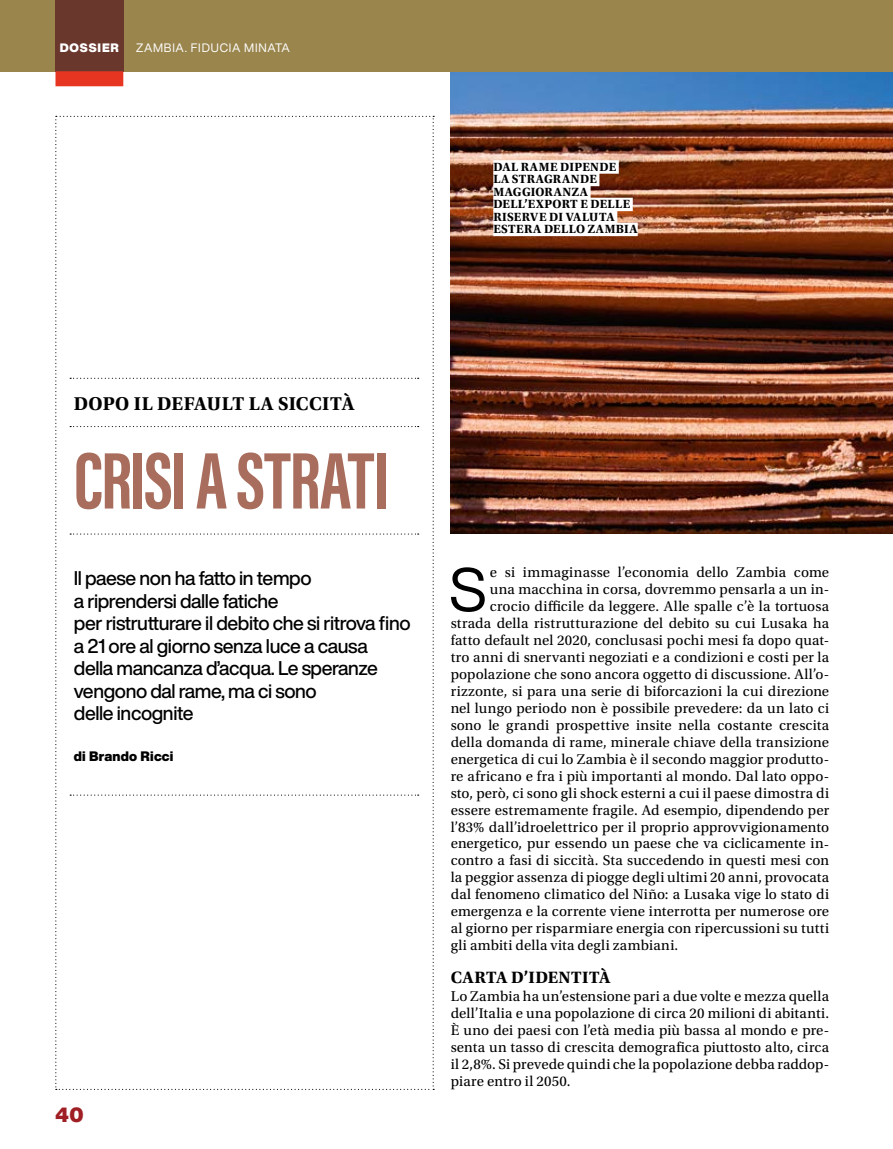
<style>
.page{position:relative;width:893px;height:1149px;background:#fff}
.page>*{position:absolute;margin:0;border:0;box-sizing:border-box;transform-origin:0 0}
.t1{font:700 82.5px "Acumin Pro Extra Cond";letter-spacing:-.02em;color:#a86d5d}
.t2{font:60px "Helvetica Now Display";color:#000}
.t3{font:900 20.25px "Helvetica Now Display";color:#9f1f25}
.t4{font:500 19.5px/22.5px "Helvetica Now Display";letter-spacing:-.02em;color:#000}
.t5{font:700 19.5px "Utopia Std";letter-spacing:.015em;color:#000}
.t6{font:700 17.25px "Utopia Std";letter-spacing:.02em;color:#000}
.t7{font:300 16.5px "A Beckett";letter-spacing:.07em;color:#fff}
.t8{font:14.85px/17px "Utopia Std";letter-spacing:.01em;color:#000;text-align:justify}
.t9{font:900 13.5px "Helvetica Now Display";letter-spacing:.02em;color:#000}
.t10{font:700 12.45px/12.5px "Utopia Std";letter-spacing:.03em;color:#000}
.t11{font:12px "Helvetica Now Display";letter-spacing:.07em;color:#fff}
.t12{font:900 12px "Helvetica Now Display";letter-spacing:.07em;color:#fff}
.s1{font-size:15px}
</style>
<div class="page">
<img style="left:451px;top:71px;width:442px;height:462px">
<div style="left:493px;top:160px;width:126px;height:14px;background:#fff"></div>
<div style="left:493px;top:173px;width:106px;height:13px;background:#fff"></div>
<div style="left:493px;top:185px;width:98px;height:13px;background:#fff"></div>
<div style="left:493px;top:198px;width:140px;height:13px;background:#fff"></div>
<div style="left:493px;top:210px;width:124px;height:13px;background:#fff"></div>
<div style="left:493px;top:222px;width:145px;height:14px;background:#fff"></div>
<svg style="left:55px;top:116px;width:379px;height:973px"></svg>
<div style="left:0;top:0;width:893px;height:71px;background:#9a854d"></div>
<div style="left:55px;top:0;width:68px;height:71px;background:#6a372d"></div>
<div style="left:55px;top:71px;width:68px;height:15px;background:#e63622"></div>
<p class="t12" style="left:60px;top:39px;width:60px">DOSSIER</p>
<p class="t11" style="left:136px;top:40px;width:155px">ZAMBIA. FIDUCIA MINATA</p>
<p class="t7" style="left:136px;top:40px;width:155px">MURAGLIA VERDE PANAFRICANA</p>
<p class="t10" style="left:493px;top:160px;width:146px">DAL RAME DIPENDE<br>LA STRAGRANDE<br>MAGGIORANZA<br>DELL’EXPORT E DELLE<br>RISERVE DI VALUTA<br>ESTERA DELLO ZAMBIA</p>
<h3 class="t5" style="left:74px;top:392px;width:282px">DOPO IL DEFAULT LA SICCITÀ</h3>
<h1 class="t1" style="left:74px;top:430px;width:317px">CRISI A STRATI</h1>
<h3 class="t4" style="left:74px;top:566px;width:338px">Il paese non ha fatto in tempo<br>a riprendersi dalle fatiche<br>per ristrutturare il debito che si ritrova fino a 21 ore al giorno senza luce a causa della mancanza d’acqua. Le speranze vengono dal rame, ma ci sono<br>delle incognite</h3>
<p class="t9" style="left:74px;top:746px;width:101px">di Brando Ricci</p>
<h3 class="t3" style="left:55px;top:1100px;width:30px">40</h3>
<h2 class="t2" style="left:449px;top:548px;width:39px">S</h2>
<p class="t8" style="left:490px;top:564px;width:341px">e si immaginasse l’economia dello Zambia come</p>
<p class="t8" style="left:490px;top:581px;width:341px">una macchina in corsa, dovremmo pensarla a un in-</p>
<p class="t8" style="left:490px;top:597px;width:341px">crocio difficile da leggere. Alle spalle c’è la tortuosa</p>
<p class="t8" style="left:451px;top:614px;width:380px">strada della ristrutturazione del debito su cui Lusaka ha</p>
<p class="t8" style="left:451px;top:631px;width:380px">fatto default nel 2020, conclusasi pochi mesi fa dopo quat-</p>
<p class="t8" style="left:451px;top:648px;width:380px">tro anni di snervanti negoziati e a condizioni e costi per la</p>
<p class="t8" style="left:451px;top:665px;width:380px">popolazione che sono ancora oggetto di discussione. All’o-</p>
<p class="t8" style="left:451px;top:682px;width:380px">rizzonte, si para una serie di biforcazioni la cui direzione</p>
<p class="t8" style="left:451px;top:699px;width:380px">nel lungo periodo non è possibile prevedere: da un lato ci</p>
<p class="t8" style="left:451px;top:716px;width:380px">sono le grandi prospettive insite nella costante crescita</p>
<p class="t8" style="left:451px;top:733px;width:380px">della domanda di rame, minerale chiave della transizione</p>
<p class="t8" style="left:451px;top:750px;width:380px">energetica di cui lo Zambia è il secondo maggior produtto-</p>
<p class="t8" style="left:451px;top:767px;width:380px">re africano e fra i più importanti al mondo. Dal lato oppo-</p>
<p class="t8" style="left:451px;top:784px;width:380px">sto, però, ci sono gli shock esterni a cui il paese dimostra di</p>
<p class="t8" style="left:451px;top:801px;width:380px">essere estremamente fragile. Ad esempio, dipendendo per</p>
<p class="t8" style="left:451px;top:818px;width:380px">l’83% dall’idroelettrico per il proprio approvvigionamento</p>
<p class="t8" style="left:451px;top:835px;width:380px">energetico, pur essendo un paese che va ciclicamente in-</p>
<p class="t8" style="left:451px;top:852px;width:380px">contro a fasi di siccità. Sta succedendo in questi mesi con</p>
<p class="t8" style="left:451px;top:869px;width:380px">la peggior assenza di piogge degli ultimi 20 anni, provocata</p>
<p class="t8" style="left:451px;top:886px;width:380px">dal fenomeno climatico del Niño: a Lusaka vige lo stato di</p>
<p class="t8" style="left:451px;top:903px;width:380px">emergenza e la corrente viene interrotta per numerose ore</p>
<p class="t8" style="left:451px;top:919px;width:380px">al giorno per risparmiare energia con ripercussioni su tutti</p>
<p class="t8" style="left:451px;top:936px;width:229px">gli ambiti della vita degli zambiani.</p>
<p class="t6" style="left:451px;top:966px;width:161px">CARTA D’IDENTITÀ</p>
<p class="t8" style="left:451px;top:987px;width:380px"><span class="s1">L</span>o Zambia ha un’estensione pari a due volte e mezza quella dell’Italia e una popolazione di circa 20 milioni di abitanti.<br>È uno dei paesi con l’età media più bassa al mondo e pre&shy;senta un tasso di crescita demografica piuttosto alto, circa il 2,8%. Si prevede quindi che la popolazione debba raddop&shy;piare entro il 2050.</p>
</div>
